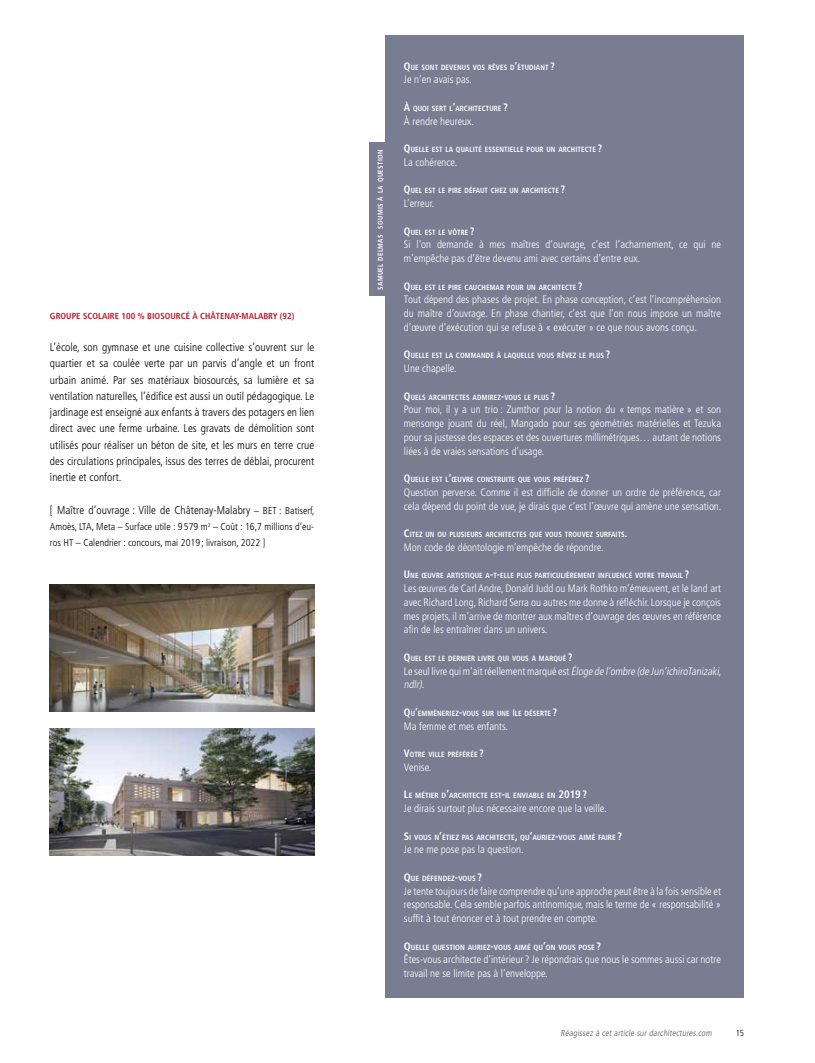
<style>
.page{position:relative;width:815px;height:1063px;background:#fff}
.page>*{position:absolute;margin:0;border:0;box-sizing:border-box;transform-origin:0 0}
.t1{font:300 condensed 11.25px/16.2px "Frutiger";letter-spacing:.005em;color:#000;text-align:justify}
.t2{font:300 condensed 10.75px/13.8px "Frutiger";color:#fff;text-align:justify}
.t3{font:italic 300 condensed 10.75px/13.8px "Frutiger";color:#fff}
.t4{font:300 condensed 10px/16.2px "Frutiger";letter-spacing:.005em;color:#000}
.t5{font:700 condensed 8.75px "Frutiger";letter-spacing:.005em;color:#b81929}
.t6{font:300 condensed 8.75px "Frutiger";color:#565655}
.t7{font:300 condensed 8.75px "Frutiger";color:#000}
.t8{font:700 condensed 7.5px "Frutiger";letter-spacing:.015em;color:#fff;scale:.95 1}
.t9{font:700 condensed 7.5px "Frutiger";letter-spacing:.015em;color:#fff}
.t10{font:700 condensed 7px "Frutiger";letter-spacing:.045em;color:#fff}
.s1{font-size:10px}
.s2{font-size:10.75px}
.s3{font-style:normal}
</style>
<div class="page">
<div style="left:386px;top:35px;width:358px;height:963px;background:#797d92"></div>
<div style="left:369px;top:142px;width:20px;height:154px;background:#797d92"></div>
<img style="left:50px;top:584px;width:264px;height:127px">
<img style="left:50px;top:729px;width:264px;height:127px">
<p class="t5" style="left:50px;top:312px;width:246px">GROUPE SCOLAIRE 100 % BIOSOURCÉ À CHÂTENAY-MALABRY (92)</p>
<p class="t1" style="left:50px;top:340px;width:266px">L’école, son gymnase et une cuisine collective s’ouvrent sur le quartier et sa coulée verte par un parvis d’angle et un front urbain animé. Par ses matériaux biosourcés, sa lumière et sa ventilation naturelles, l’édifice est aussi un outil pédagogique. Le jardinage est enseigné aux enfants à travers des potagers en lien direct avec une ferme urbaine. Les gravats de démolition sont utilisés pour réaliser un béton de site, et les murs en terre crue des circulations principales, issus des terres de déblai, procurent inertie et confort.</p>
<p class="t1" style="left:50px;top:502px;width:266px">[ Maître d’ouvrage : Ville de Châtenay-Malabry <span class="s1">– BET : Batiserf,</span></p>
<p class="t4" style="left:50px;top:519px;width:266px">Amoès, LTA, Meta – Surface utile : 9 579 m<sup>2</sup> – Coût : 16,7 millions d’eu&shy;ros HT – Calendrier : concours, mai 2019 ; livraison, 2022 ]</p>
<p class="t10" style="left:378px;top:290px;width:141px;rotate:-90deg">SAMUEL DELMAS SOUMIS À LA QUESTION</p>
<p class="t8" style="left:404px;top:64px;width:160px"><span class="s2">Q</span>UE SONT DEVENUS VOS RÊVES D<span class="s2">’</span>ÉTUDIANT <span class="s2">?</span></p>
<p class="t2" style="left:404px;top:74px;width:69px">Je n’en avais pas.</p>
<p class="t8" style="left:404px;top:105px;width:111px"><span class="s2">À</span> QUOI SERT L<span class="s2">’</span>ARCHITECTURE <span class="s2">?</span></p>
<p class="t2" style="left:404px;top:115px;width:72px">À rendre heureux.</p>
<p class="t8" style="left:404px;top:146px;width:210px"><span class="s2">Q</span>UELLE EST LA QUALITÉ ESSENTIELLE POUR UN ARCHITECTE <span class="s2">?</span></p>
<p class="t2" style="left:404px;top:156px;width:55px">La cohérence.</p>
<p class="t8" style="left:404px;top:188px;width:171px"><span class="s2">Q</span>UEL EST LE PIRE DÉFAUT CHEZ UN ARCHITECTE <span class="s2">?</span></p>
<p class="t2" style="left:404px;top:197px;width:32px">L’erreur.</p>
<p class="t8" style="left:404px;top:229px;width:76px"><span class="s2">Q</span>UEL EST LE VÔTRE <span class="s2">?</span></p>
<p class="t2" style="left:404px;top:239px;width:319px">Si l’on demande à mes maîtres d’ouvrage, c’est l’acharnement, ce qui ne m’empêche pas d’être devenu ami avec certains d’entre eux.</p>
<p class="t8" style="left:404px;top:284px;width:189px"><span class="s2">Q</span>UEL EST LE PIRE CAUCHEMAR POUR UN ARCHITECTE <span class="s2">?</span></p>
<p class="t2" style="left:404px;top:294px;width:319px">Tout dépend des phases de projet. En phase conception, c’est l’incompréhension du maître d’ouvrage. En phase chantier, c’est que l’on nous impose un maître d’œuvre d’exécution qui se refuse à « exécuter » ce que nous avons conçu.</p>
<p class="t8" style="left:404px;top:353px;width:219px"><span class="s2">Q</span>UELLE EST LA COMMANDE À LAQUELLE VOUS RÊVEZ LE PLUS <span class="s2">?</span></p>
<p class="t2" style="left:404px;top:362px;width:54px">Une chapelle.</p>
<p class="t8" style="left:404px;top:394px;width:161px"><span class="s2">Q</span>UELS ARCHITECTES ADMIREZ<span class="s2">-</span>VOUS LE PLUS <span class="s2">?</span></p>
<p class="t2" style="left:404px;top:404px;width:319px">Pour moi, il y a un trio : Zumthor pour la notion du « temps matière » et son mensonge jouant du réel, Mangado pour ses géométries matérielles et Tezuka pour sa justesse des espaces et des ouvertures millimétriques… autant de notions liées à de vraies sensations d’usage.</p>
<p class="t8" style="left:404px;top:476px;width:197px"><span class="s2">Q</span>UELLE EST L<span class="s2">’</span>ŒUVRE CONSTRUITE QUE VOUS PRÉFÉREZ <span class="s2">?</span></p>
<p class="t2" style="left:404px;top:486px;width:319px">Question perverse. Comme il est difficile de donner un ordre de préférence, car cela dépend du point de vue, je dirais que c’est l’œuvre qui amène une sensation.</p>
<p class="t8" style="left:404px;top:531px;width:237px"><span class="s2">C</span>ITEZ UN OU PLUSIEURS ARCHITECTES QUE VOUS TROUVEZ SURFAITS<span class="s2">.</span></p>
<p class="t2" style="left:404px;top:541px;width:201px">Mon code de déontologie m’empêche de répondre.</p>
<p class="t8" style="left:404px;top:573px;width:302px"><span class="s2">U</span>NE ŒUVRE ARTISTIQUE A<span class="s2">-</span>T<span class="s2">-</span>ELLE PLUS PARTICULIÈREMENT INFLUENCÉ VOTRE TRAVAIL <span class="s2">?</span></p>
<p class="t2" style="left:404px;top:582px;width:319px">Les œuvres de Carl Andre, Donald Judd ou Mark Rothko m’émeuvent, et le land art avec Richard Long, Richard Serra ou autres me donne à réfléchir. Lorsque je conçois mes projets, il m’arrive de montrer aux maîtres d’ouvrage des œuvres en référence afin de les entraîner dans un univers.</p>
<p class="t8" style="left:404px;top:655px;width:179px"><span class="s2">Q</span>UEL EST LE DERNIER LIVRE QUI VOUS A MARQUÉ <span class="s2">?</span></p>
<p class="t3" style="left:404px;top:665px;width:321px"><span class="s3">Le se u l l ivre q u i m ’ a it rée l l e m e nt m a rq u é est</span> Éloge de l’ombre (de Jun’ichiroTanizaki, ndlr).</p>
<p class="t8" style="left:404px;top:710px;width:163px"><span class="s2">Q</span>U<span class="s2">’</span>EMMÈNERIEZ<span class="s2">-</span>VOUS SUR UNE ÎLE DÉSERTE <span class="s2">?</span></p>
<p class="t2" style="left:404px;top:720px;width:106px">Ma femme et mes enfants.</p>
<p class="t8" style="left:404px;top:751px;width:86px"><span class="s2">V</span>OTRE VILLE PRÉFÉRÉE <span class="s2">?</span></p>
<p class="t2" style="left:404px;top:761px;width:29px">Venise.</p>
<p class="t9" style="left:404px;top:793px;width:185px"><span class="s2">L</span>E MÉTIER D<span class="s2">’</span>ARCHITECTE EST<span class="s2">-</span>IL ENVIABLE EN <span class="s2">2019 ?</span></p>
<p class="t2" style="left:404px;top:802px;width:204px">Je dirais surtout plus nécessaire encore que la veille.</p>
<p class="t9" style="left:404px;top:834px;width:220px"><span class="s2">S</span>I VOUS N<span class="s2">’</span>ÉTIEZ PAS ARCHITECTE<span class="s2">,</span> QU<span class="s2">’</span>AURIEZ<span class="s2">-</span>VOUS AIMÉ FAIRE <span class="s2">?</span></p>
<p class="t2" style="left:404px;top:844px;width:121px">Je ne me pose pas la question.</p>
<p class="t9" style="left:404px;top:875px;width:80px"><span class="s2">Q</span>UE DÉFENDEZ<span class="s2">-</span>VOUS <span class="s2">?</span></p>
<p class="t2" style="left:404px;top:885px;width:319px">Je tente toujours de faire comprendre qu’une approche peut être à la fois sensible et responsable. Cela semble parfois antinomique, mais le terme de « responsabilité » suffit à tout énoncer et à tout prendre en compte.</p>
<p class="t9" style="left:404px;top:944px;width:199px"><span class="s2">Q</span>UELLE QUESTION AURIEZ<span class="s2">-</span>VOUS AIMÉ QU<span class="s2">’</span>ON VOUS POSE <span class="s2">?</span></p>
<p class="t2" style="left:404px;top:954px;width:319px">Êtes-vous architecte d’intérieur ? Je répondrais que nous le sommes aussi car notre travail ne se limite pas à l’enveloppe.</p>
<p class="t6" style="left:561px;top:1030px;width:154px">Réagissez à cet article sur darchitectures.com</p>
<p class="t7" style="left:736px;top:1030px;width:10px">15</p>
</div>
